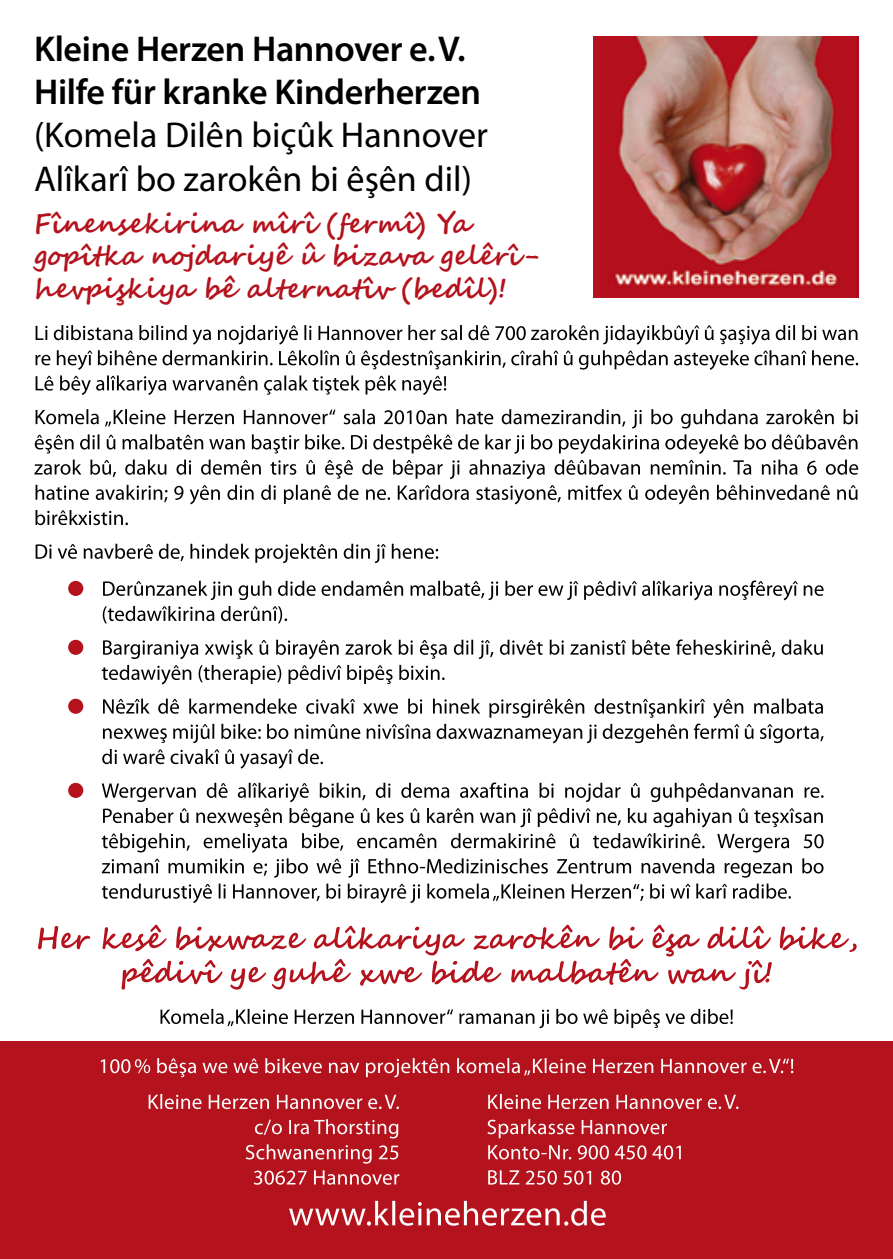
<style>
.page{position:relative;width:893px;height:1259px;background:#fff}
.page>*{position:absolute;margin:0;border:0;box-sizing:border-box;transform-origin:0 0}
.t1{font:36px/43.2px "Myriad Pro";color:#000}
.t2{font:600 36px/43.2px "Myriad Pro";letter-spacing:-.01em;color:#000}
.t3{font:700 27px/32.4px "Segoe Script";color:#b4121c}
</style>
<div class="page">
<img style="left:593px;top:36px;width:266px;height:262px">
<div style="left:0;top:1041px;width:893px;height:218px;background:#b4121c"></div>
<svg style="left:38px;top:924px;width:819px;height:65px"></svg>
<svg style="left:101px;top:1058px;width:692px;height:19px"></svg>
<svg style="left:254px;top:1170px;width:145px;height:14px"></svg>
<svg style="left:246px;top:1144px;width:152px;height:19px"></svg>
<svg style="left:255px;top:1119px;width:143px;height:19px"></svg>
<svg style="left:149px;top:1094px;width:250px;height:15px"></svg>
<svg style="left:488px;top:1170px;width:133px;height:14px"></svg>
<svg style="left:488px;top:1145px;width:193px;height:14px"></svg>
<svg style="left:487px;top:1119px;width:180px;height:19px"></svg>
<svg style="left:488px;top:1094px;width:250px;height:15px"></svg>
<svg style="left:289px;top:1200px;width:317px;height:25px"></svg>
<svg style="left:36px;top:544px;width:402px;height:19px"></svg>
<svg style="left:35px;top:510px;width:93px;height:15px"></svg>
<svg style="left:34px;top:434px;width:824px;height:70px"></svg>
<svg style="left:36px;top:409px;width:822px;height:19px"></svg>
<svg style="left:35px;top:350px;width:823px;height:45px"></svg>
<svg style="left:36px;top:325px;width:821px;height:19px"></svg>
<svg style="left:102px;top:883px;width:689px;height:20px"></svg>
<svg style="left:102px;top:858px;width:721px;height:19px"></svg>
<svg style="left:102px;top:833px;width:722px;height:19px"></svg>
<svg style="left:103px;top:808px;width:720px;height:19px"></svg>
<svg style="left:102px;top:782px;width:722px;height:20px"></svg>
<div style="left:68px;top:783px;width:15px;height:15px;background:#b4121c;border-radius:50%"></div>
<svg style="left:102px;top:749px;width:221px;height:19px"></svg>
<svg style="left:103px;top:698px;width:721px;height:45px"></svg>
<div style="left:68px;top:698px;width:15px;height:16px;background:#b4121c;border-radius:50%"></div>
<svg style="left:102px;top:665px;width:343px;height:19px"></svg>
<svg style="left:103px;top:639px;width:720px;height:20px"></svg>
<div style="left:68px;top:640px;width:15px;height:15px;background:#b4121c;border-radius:50%"></div>
<svg style="left:103px;top:606px;width:184px;height:17px"></svg>
<svg style="left:103px;top:580px;width:721px;height:20px"></svg>
<div style="left:68px;top:581px;width:15px;height:15px;background:#b4121c;border-radius:50%"></div>
<svg style="left:161px;top:1009px;width:572px;height:19px"></svg>
<h1 class="t2" style="left:34px;top:26px;width:449px">Kleine Herzen Hannover e.V.<br>Hilfe für kranke Kinderherzen</h1>
<h1 class="t1" style="left:34px;top:113px;width:455px">(Komela Dilên biçûk Hannover<br>Alîkarî bo zarokên bi êşên dil)</h1>
<p class="t3" style="left:34px;top:208px;width:508px">Fînensekirina mîrî (fermî) Ya gopîtka nojdariyê û bizava gelêrî&shy;hevpişkiya bê alternatîv (bedîl)!</p>
</div>
